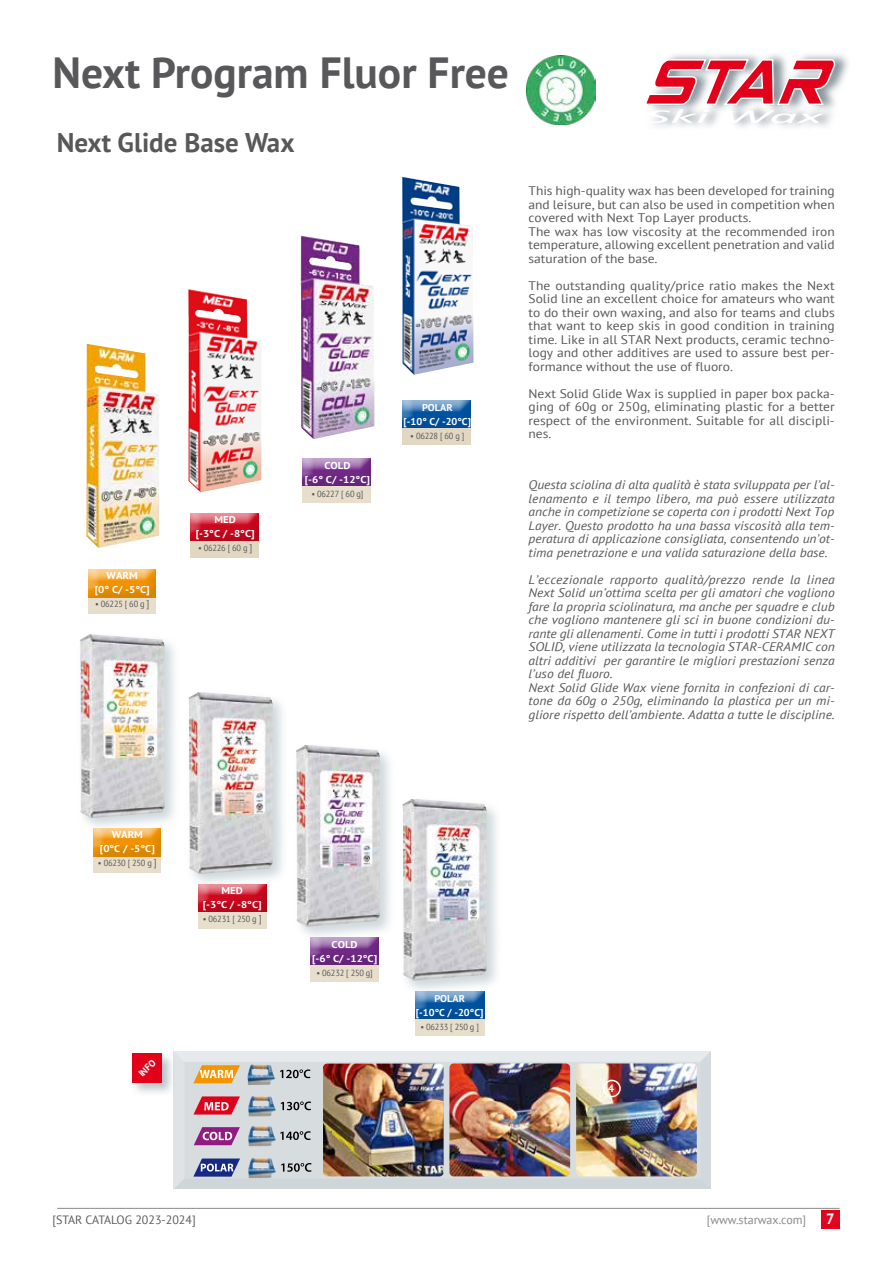
<style>
.page{position:relative;width:893px;height:1263px;background:#fff}
.page>*{position:absolute;margin:0;border:0;box-sizing:border-box;transform-origin:0 0}
.t1{font:700 43.5px "PT Sans";color:#58585a}
.t2{font:700 27px "PT Sans";color:#58585a}
.t3{font:700 15px "PT Sans";color:#fff}
.t4{font:italic 12.45px/13.5px "PT Sans";color:#58585a;text-align:justify;scale:1.09 1}
.t5{font:12.45px/13.5px "PT Sans";color:#58585a;text-align:justify;scale:1.09 1}
.t6{font:12px "PT Sans";color:#58585a}
.t7{font:12px "PT Sans";color:#87888a}
.t8{font:700 10.5px "PT Sans";color:#fff}
.t9{font:700 9.9px/14px "PT Sans";color:#fff;text-align:center;scale:1.1 1}
.t10{font:700 9.9px/14px "PT Sans";color:#fff;text-align:center;scale:1.04 1}
.t11{font:700 9.45px "PT Sans";color:#fff}
.t12{font:8.85px "PT Sans";letter-spacing:-.02em;color:#58585a;scale:.95 1}
.s1{font-size:9.9px}
</style>
<div class="page">
<div style="left:821px;top:1210px;width:18px;height:18px;background:#e2001a"></div>
<svg style="left:653px;top:54px;width:195px;height:74px"></svg>
<svg style="left:646px;top:59px;width:189px;height:64px"></svg>
<img style="left:526px;top:55px;width:69px;height:69px">
<div style="left:173px;top:1050px;width:541px;height:139px;background:#dce6eb;opacity:.75"></div>
<svg style="left:248px;top:1064px;width:5px;height:10px"></svg>
<img style="left:449px;top:1063px;width:121px;height:113px">
<img style="left:576px;top:1063px;width:121px;height:113px">
<div style="left:603px;top:1080px;width:18px;height:17px;border:2px solid #fff;border-radius:50%"></div>
<img style="left:323px;top:1063px;width:121px;height:113px">
<svg style="left:132px;top:1051px;width:45px;height:46px"></svg>
<div style="left:133px;top:1053px;width:29px;height:29px;background:#e2001a"></div>
<div style="left:77px;top:631px;width:104px;height:202px;background:#92a6b0;opacity:.43"></div>
<img style="left:80px;top:634px;width:35px;height:184px">
<div style="left:186px;top:689px;width:102px;height:200px;background:#92a6b0;opacity:.43"></div>
<img style="left:188px;top:692px;width:56px;height:182px">
<div style="left:293px;top:742px;width:103px;height:200px;background:#92a6b0;opacity:.43"></div>
<img style="left:296px;top:745px;width:51px;height:182px">
<div style="left:400px;top:796px;width:102px;height:200px;background:#92a6b0;opacity:.43"></div>
<img style="left:402px;top:799px;width:34px;height:182px">
<div style="left:94px;top:836px;width:67px;height:36px;background:#e7decb"></div>
<div style="left:92px;top:828px;width:70px;height:31px;background:#dce6eb;opacity:.75"></div>
<div style="left:198px;top:892px;width:69px;height:36px;background:#e7decb"></div>
<div style="left:196px;top:882px;width:72px;height:26px;background:#f8f9fa"></div>
<div style="left:196px;top:883px;width:72px;height:31px;background:#dce6eb;opacity:.75"></div>
<div style="left:310px;top:942px;width:69px;height:40px;background:#e7decb"></div>
<div style="left:308px;top:937px;width:72px;height:30px;background:#dce6eb;opacity:.75"></div>
<div style="left:416px;top:996px;width:69px;height:40px;background:#e7decb"></div>
<div style="left:413px;top:991px;width:72px;height:30px;background:#dce6eb;opacity:.75"></div>
<svg style="left:193px;top:1096px;width:47px;height:18px"></svg>
<svg style="left:281px;top:1101px;width:30px;height:9px"></svg>
<svg style="left:193px;top:1065px;width:47px;height:18px"></svg>
<svg style="left:194px;top:1127px;width:46px;height:18px"></svg>
<svg style="left:193px;top:1158px;width:47px;height:18px"></svg>
<div style="left:89px;top:578px;width:67px;height:36px;background:#e7decb"></div>
<div style="left:87px;top:569px;width:70px;height:32px;background:#dce6eb;opacity:.75"></div>
<div style="left:190px;top:521px;width:69px;height:37px;background:#e2d8c2"></div>
<div style="left:188px;top:513px;width:72px;height:30px;background:#dce6eb;opacity:.75"></div>
<div style="left:302px;top:464px;width:69px;height:39px;background:#e7decb"></div>
<div style="left:300px;top:459px;width:72px;height:30px;background:#dce6eb;opacity:.75"></div>
<div style="left:402px;top:405px;width:69px;height:40px;background:#e2d8c2"></div>
<div style="left:400px;top:400px;width:72px;height:30px;background:#dce6eb;opacity:.75"></div>
<svg style="left:280px;top:1069px;width:30px;height:9px"></svg>
<svg style="left:280px;top:1131px;width:31px;height:9px"></svg>
<svg style="left:281px;top:1163px;width:30px;height:9px"></svg>
<svg style="left:248px;top:1096px;width:6px;height:10px"></svg>
<svg style="left:248px;top:1126px;width:6px;height:9px"></svg>
<svg style="left:248px;top:1157px;width:6px;height:10px"></svg>
<img style="left:402px;top:177px;width:72px;height:198px">
<img style="left:86px;top:344px;width:73px;height:204px">
<img style="left:188px;top:289px;width:74px;height:203px">
<img style="left:300px;top:243px;width:74px;height:196px">
<div style="left:62px;top:1210px;width:794px;height:17px;background:#fff"></div>
<hr style="left:57px;top:1208px;width:783px;height:1px;background:#58585a">
<h1 class="t1" style="left:52px;top:44px;width:458px">Next Program Fluor Free</h1>
<h2 class="t2" style="left:57px;top:124px;width:239px">Next Glide Base Wax</h2>
<p class="t9" style="left:95px;top:569px;width:52px">WARM<br>[0° C/ -5°C]</p>
<p class="t12" style="left:95px;top:598px;width:59px">• 06225 [ 60 g <span class="s1">]</span></p>
<p class="t9" style="left:196px;top:512px;width:55px">MED<br>[-3°C / -8°C]</p>
<p class="t12" style="left:198px;top:542px;width:59px">• 06226 [ 60 g <span class="s1">]</span></p>
<p class="t9" style="left:305px;top:459px;width:61px">COLD<br>[-6° C/ -12°C]</p>
<p class="t12" style="left:311px;top:488px;width:56px">• 06227 [ 60 g]</p>
<p class="t10" style="left:404px;top:400px;width:66px">POLAR<br>[-10° C/ -20°C]</p>
<p class="t12" style="left:410px;top:430px;width:58px">• 06228 [ 60 g ]</p>
<p class="t9" style="left:100px;top:828px;width:52px">WARM<br>[0°C / -5°C]</p>
<p class="t12" style="left:98px;top:858px;width:63px">• 06230 [ 250 g <span class="s1">]</span></p>
<p class="t9" style="left:203px;top:883px;width:55px">MED<br>[-3°C / -8°C]</p>
<p class="t12" style="left:203px;top:913px;width:63px">• 06231 [ 250 g <span class="s1">]</span></p>
<p class="t11" style="left:136px;top:1070px;width:22px;rotate:-45deg">INFO</p>
<p class="t9" style="left:312px;top:937px;width:61px">COLD<br>[-6° C/ -12°C]</p>
<p class="t12" style="left:316px;top:967px;width:61px">• 06232 [ 250 g]</p>
<p class="t10" style="left:416px;top:991px;width:66px">POLAR<br>[-10°C / -20°C]</p>
<p class="t12" style="left:420px;top:1021px;width:63px">• 06233 [ 250 g ]</p>
<p class="t5" style="left:529px;top:184px;width:282px;text-align:left">This high-quality wax has been developed for training and leisure, but can also be used in competition when covered with Next Top Layer products.<br>The wax has low viscosity at the recommended iron temperature, allowing excellent penetration and valid saturation of the base.</p>
<p class="t5" style="left:529px;top:278px;width:283px">The outstanding quality/price ratio makes the Next Solid line an excellent choice for amateurs who want to do their own waxing, and also for teams and clubs that want to keep skis in good condition in training time. Like in all STAR Next products, ceramic techno&shy;logy and other additives are used to assure best per&shy;formance without the use of fluoro.</p>
<p class="t5" style="left:529px;top:386px;width:282px">Next Solid Glide Wax is supplied in paper box packa&shy;ging of 60g or 250g, eliminating plastic for a better respect of the environment. Suitable for all discipli&shy;nes.</p>
<p class="t4" style="left:529px;top:478px;width:282px">Questa sciolina di alta qualità è stata sviluppata per l’al&shy;lenamento e il tempo libero, ma può essere utilizzata anche in competizione se coperta con i prodotti Next Top Layer. Questo prodotto ha una bassa viscosità alla tem&shy;peratura di applicazione consigliata, consentendo un’ot&shy;tima penetrazione e una valida saturazione della base.</p>
<p class="t4" style="left:529px;top:572px;width:283px;text-align:left">L’eccezionale rapporto qualità/prezzo rende la linea Next Solid un’ottima scelta per gli amatori che vogliono fare la propria sciolinatura, ma anche per squadre e club che vogliono mantenere gli sci in buone condizioni du&shy;rante gli allenamenti. Come in tutti i prodotti STAR NEXT SOLID, viene utilizzata la tecnologia STAR-CERAMIC con altri additivi per garantire le migliori prestazioni senza l’uso del fluoro.<br>Next Solid Glide Wax viene fornita in confezioni di car&shy;tone da 60g o 250g, eliminando la plastica per un mi&shy;gliore rispetto dell’ambiente. Adatta a tutte le discipline.</p>
<p class="t8" style="left:608px;top:1081px;width:7px">4</p>
<p class="t6" style="left:52px;top:1212px;width:145px">[STAR CATALOG 2023-2024]</p>
<p class="t7" style="left:707px;top:1212px;width:101px">[www.starwax.com]</p>
<p class="t3" style="left:826px;top:1209px;width:10px">7</p>
</div>
